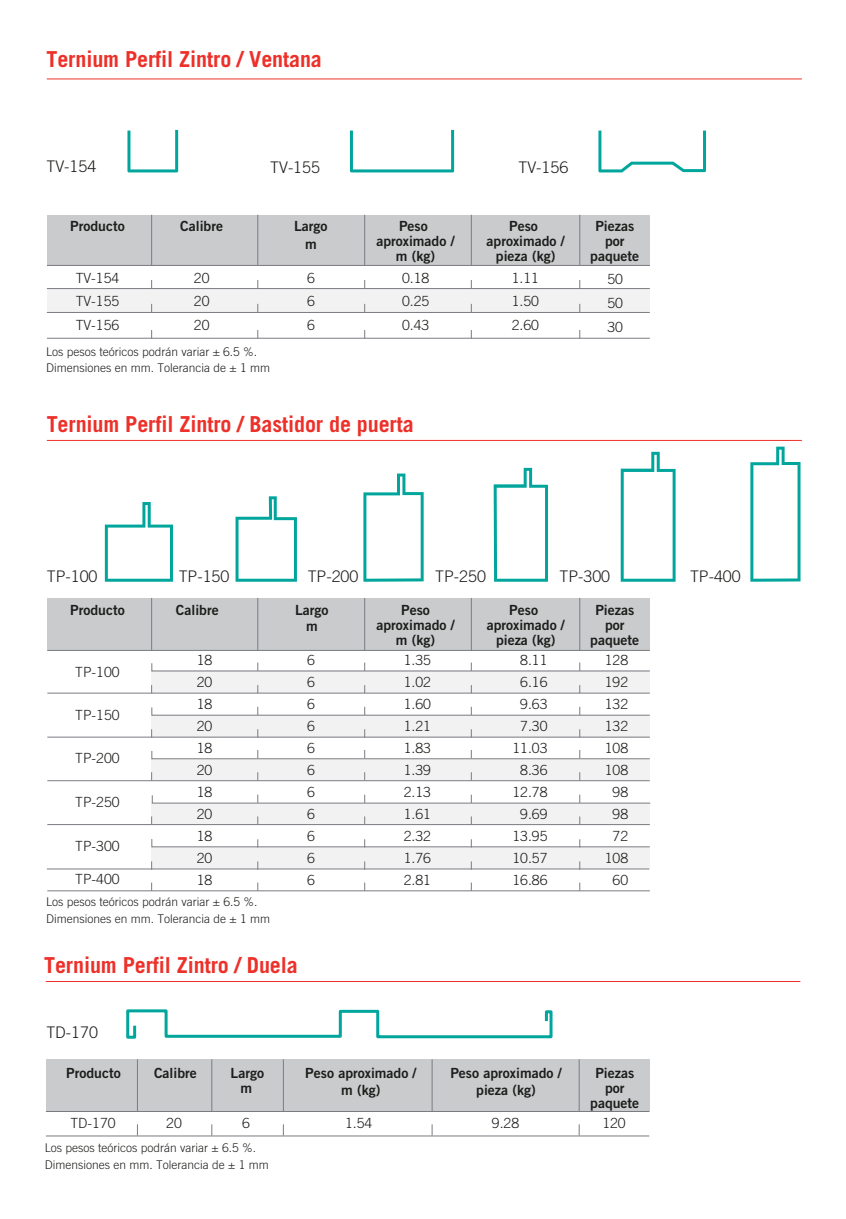
<style>
.page{position:relative;width:846px;height:1219px;background:#fff}
.page>*{position:absolute;margin:0;border:0;box-sizing:border-box;transform-origin:0 0}
.t1{font:700 22px "Trade Gothic";letter-spacing:-.005em;color:#ed3029}
.t2{font:300 16px "Trade Gothic";color:#1d1d1b}
.t3{font:300 14px/22px "Trade Gothic";color:#1d1d1b;text-align:justify}
.t4{font:14px/15px "Trade Gothic Bold Two";color:#1d1d1b;text-align:center}
.t5{font:300 12px/16.2px "Trade Gothic";color:#1d1d1b}
</style>
<div class="page">
<div style="left:151px;top:670px;width:498px;height:23px;background:#f2f2f2"></div>
<div style="left:151px;top:715px;width:498px;height:22px;background:#f2f2f2"></div>
<div style="left:151px;top:759px;width:498px;height:21px;background:#f2f2f2"></div>
<div style="left:151px;top:804px;width:498px;height:21px;background:#f2f2f2"></div>
<div style="left:151px;top:848px;width:498px;height:21px;background:#f2f2f2"></div>
<div style="left:47px;top:289px;width:602px;height:23px;background:#f2f2f2"></div>
<hr style="left:47px;top:440px;width:755px;height:1px;background:#ed3029">
<hr style="left:47px;top:78px;width:755px;height:1px;background:#ed3029">
<hr style="left:46px;top:981px;width:754px;height:1px;background:#ed3029">
<div style="left:46px;top:1059px;width:603px;height:53px;background:#cacbcd"></div>
<hr style="left:211px;top:1059px;width:1px;height:52px;background:#7a7c81">
<hr style="left:137px;top:1059px;width:1px;height:52px;background:#7a7c81">
<hr style="left:283px;top:1059px;width:1px;height:52px;background:#7a7c81">
<hr style="left:432px;top:1059px;width:1px;height:52px;background:#7a7c81">
<hr style="left:579px;top:1059px;width:1px;height:52px;background:#7a7c81">
<hr style="left:46px;top:1111px;width:603px;height:1px;background:#7a7c81">
<hr style="left:46px;top:1135px;width:603px;height:1px;background:#7a7c81">
<svg style="left:127px;top:130px;width:51px;height:42px"></svg>
<svg style="left:350px;top:130px;width:104px;height:42px"></svg>
<svg style="left:598px;top:131px;width:108px;height:41px"></svg>
<svg style="left:105px;top:502px;width:68px;height:80px"></svg>
<svg style="left:235px;top:496px;width:62px;height:86px"></svg>
<svg style="left:363px;top:474px;width:61px;height:108px"></svg>
<svg style="left:494px;top:468px;width:54px;height:114px"></svg>
<svg style="left:621px;top:452px;width:54px;height:130px"></svg>
<svg style="left:750px;top:447px;width:50px;height:135px"></svg>
<svg style="left:126px;top:1009px;width:427px;height:30px"></svg>
<div style="left:47px;top:215px;width:603px;height:51px;background:#cacbcd"></div>
<hr style="left:471px;top:215px;width:1px;height:50px;background:#7a7c81">
<hr style="left:579px;top:215px;width:1px;height:50px;background:#7a7c81">
<hr style="left:151px;top:215px;width:1px;height:50px;background:#7a7c81">
<hr style="left:257px;top:215px;width:1px;height:50px;background:#7a7c81">
<hr style="left:364px;top:215px;width:1px;height:50px;background:#7a7c81">
<hr style="left:47px;top:265px;width:603px;height:1px;background:#7a7c81">
<hr style="left:47px;top:288px;width:603px;height:1px;background:#7a7c81">
<hr style="left:47px;top:312px;width:603px;height:1px;background:#7a7c81">
<hr style="left:47px;top:338px;width:603px;height:1px;background:#7a7c81">
<div style="left:47px;top:598px;width:603px;height:52px;background:#cacbcd"></div>
<hr style="left:47px;top:693px;width:603px;height:1px;background:#7a7c81">
<hr style="left:47px;top:737px;width:603px;height:1px;background:#7a7c81">
<hr style="left:47px;top:780px;width:603px;height:1px;background:#7a7c81">
<hr style="left:47px;top:824px;width:603px;height:1px;background:#7a7c81">
<hr style="left:47px;top:868px;width:602px;height:1px;background:#7a7c81">
<hr style="left:47px;top:890px;width:603px;height:1px;background:#7a7c81">
<hr style="left:257px;top:598px;width:1px;height:53px;background:#7a7c81">
<hr style="left:151px;top:598px;width:1px;height:53px;background:#7a7c81">
<hr style="left:364px;top:598px;width:1px;height:53px;background:#7a7c81">
<hr style="left:471px;top:598px;width:1px;height:53px;background:#7a7c81">
<hr style="left:579px;top:598px;width:1px;height:53px;background:#7a7c81">
<svg style="left:151px;top:706px;width:499px;height:10px"></svg>
<svg style="left:151px;top:750px;width:499px;height:10px"></svg>
<svg style="left:151px;top:794px;width:500px;height:10px"></svg>
<svg style="left:151px;top:839px;width:499px;height:9px"></svg>
<svg style="left:151px;top:662px;width:499px;height:10px"></svg>
<hr style="left:47px;top:650px;width:603px;height:1px;background:#7a7c81">
<h1 class="t1" style="left:46px;top:45px;width:277px">Ternium Perfil Zintro / Ventana</h1>
<p class="t2" style="left:46px;top:157px;width:51px">TV-154</p>
<p class="t2" style="left:270px;top:157px;width:51px">TV-155</p>
<p class="t2" style="left:518px;top:157px;width:51px">TV-156</p>
<p class="t4" style="left:70px;top:218px;width:56px">Producto</p>
<p class="t4" style="left:180px;top:218px;width:44px">Calibre</p>
<p class="t4" style="left:294px;top:217px;width:35px;line-height:17.6px">Largo m</p>
<p class="t4" style="left:376px;top:218px;width:80px">Peso aproximado / m (kg)</p>
<p class="t4" style="left:487px;top:218px;width:80px">Peso aproximado / pieza (kg)</p>
<p class="t3" style="left:512px;top:266px;width:29px;line-height:23.8px">1.11<br>1.50<br>2.60</p>
<p class="t3" style="left:76px;top:266px;width:45px;line-height:23.8px">TV-154<br>TV-155<br>TV-156</p>
<p class="t5" style="left:46px;top:343px;width:225px">Los pesos teóricos podrán variar ± 6.5 %.<br>Dimensiones en mm. Tolerancia de ± 1 mm</p>
<p class="t3" style="left:194px;top:266px;width:17px;line-height:23.8px">20<br>20<br>20</p>
<p class="t3" style="left:307px;top:266px;width:9px;line-height:23.8px">6<br>6<br>6</p>
<p class="t3" style="left:402px;top:266px;width:29px;line-height:23.8px">0.18<br>0.25<br>0.43</p>
<h1 class="t1" style="left:47px;top:411px;width:369px">Ternium Perfil Zintro / Bastidor de puerta</h1>
<p class="t4" style="left:590px;top:218px;width:51px">Piezas por paquete</p>
<p class="t3" style="left:607px;top:267px;width:17px;line-height:23.8px">50<br>50<br>30</p>
<p class="t2" style="left:47px;top:567px;width:52px">TP-100</p>
<p class="t2" style="left:179px;top:567px;width:52px">TP-150</p>
<p class="t2" style="left:308px;top:567px;width:52px">TP-200</p>
<p class="t2" style="left:559px;top:567px;width:52px">TP-300</p>
<p class="t2" style="left:690px;top:567px;width:52px">TP-400</p>
<p class="t2" style="left:435px;top:567px;width:52px">TP-250</p>
<p class="t4" style="left:70px;top:602px;width:56px">Producto</p>
<p class="t3" style="left:75px;top:660px;width:46px">TP-100</p>
<p class="t3" style="left:75px;top:704px;width:46px">TP-150</p>
<p class="t3" style="left:75px;top:747px;width:46px">TP-200</p>
<p class="t3" style="left:75px;top:791px;width:46px">TP-250</p>
<p class="t3" style="left:75px;top:834px;width:46px">TP-300</p>
<p class="t3" style="left:75px;top:868px;width:46px">TP-400</p>
<p class="t4" style="left:376px;top:602px;width:80px">Peso aproximado / m (kg)</p>
<p class="t4" style="left:176px;top:602px;width:44px">Calibre</p>
<p class="t3" style="left:197px;top:649px;width:17px">18<br>20<br>18<br>20<br>18<br>20<br>18<br>20<br>18<br>20<br>18</p>
<p class="t3" style="left:512px;top:649px;width:37px;text-align:center">8.11<br>6.16<br>9.63<br>7.30<br>11.03<br>8.36<br>12.78<br>9.69<br>13.95<br>10.57<br>16.86</p>
<p class="t4" style="left:487px;top:602px;width:80px">Peso aproximado / pieza (kg)</p>
<p class="t4" style="left:295px;top:602px;width:35px;line-height:15.6px">Largo m</p>
<p class="t3" style="left:307px;top:649px;width:9px">6<br>6<br>6<br>6<br>6<br>6<br>6<br>6<br>6<br>6<br>6</p>
<p class="t3" style="left:404px;top:649px;width:29px">1.35<br>1.02<br>1.60<br>1.21<br>1.83<br>1.39<br>2.13<br>1.61<br>2.32<br>1.76<br>2.81</p>
<p class="t5" style="left:46px;top:894px;width:225px">Los pesos teóricos podrán variar ± 6.5 %.<br>Dimensiones en mm. Tolerancia de ± 1 mm</p>
<h1 class="t1" style="left:44px;top:952px;width:255px">Ternium Perfil Zintro / Duela</h1>
<p class="t2" style="left:46px;top:1023px;width:53px">TD-170</p>
<p class="t4" style="left:590px;top:602px;width:51px">Piezas por paquete</p>
<p class="t3" style="left:605px;top:649px;width:25px;text-align:center">128<br>192<br>132<br>132<br>108<br>108<br>98<br>98<br>72<br>108<br>60</p>
<p class="t4" style="left:66px;top:1065px;width:56px">Producto</p>
<p class="t3" style="left:70px;top:1112px;width:47px">TD-170</p>
<p class="t4" style="left:154px;top:1065px;width:44px">Calibre</p>
<p class="t3" style="left:166px;top:1112px;width:17px">20</p>
<p class="t4" style="left:305px;top:1064px;width:113px;line-height:16.8px">Peso aproximado / m (kg)</p>
<p class="t4" style="left:231px;top:1065px;width:35px">Largo m</p>
<p class="t3" style="left:242px;top:1112px;width:9px">6</p>
<p class="t3" style="left:345px;top:1112px;width:29px">1.54</p>
<p class="t5" style="left:45px;top:1140px;width:225px">Los pesos teóricos podrán variar ± 6.5 %.<br>Dimensiones en mm. Tolerancia de ± 1 mm</p>
<p class="t4" style="left:450px;top:1064px;width:113px;line-height:16.8px">Peso aproximado / pieza (kg)</p>
<p class="t4" style="left:590px;top:1065px;width:51px">Piezas por paquete</p>
<p class="t3" style="left:492px;top:1112px;width:29px">9.28</p>
<p class="t3" style="left:602px;top:1112px;width:25px">120</p>
</div>
